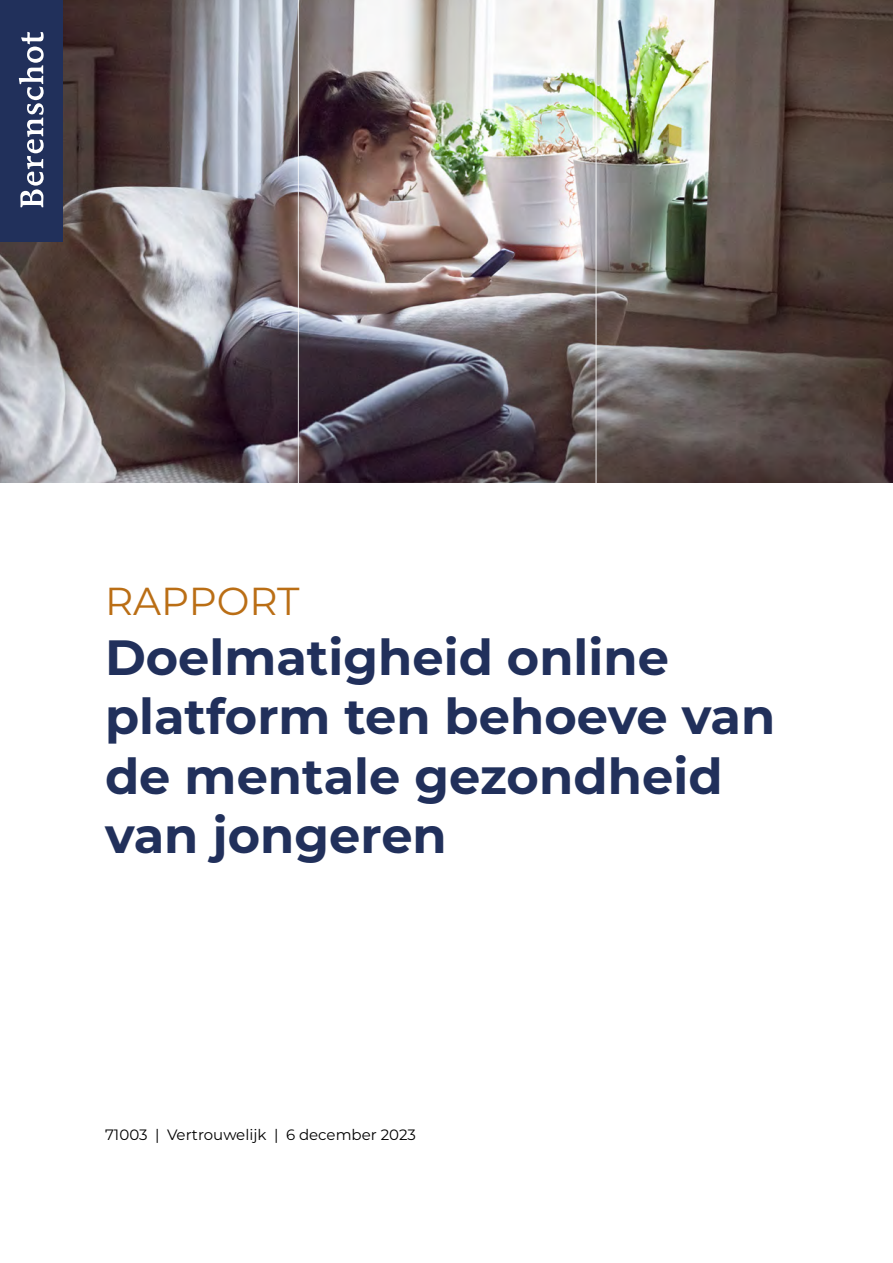
<style>
.page{position:relative;width:893px;height:1263px;background:#fff}
.page>*{position:absolute;margin:0;border:0;box-sizing:border-box;transform-origin:0 0}
.t1{font:700 49.5px/59.4px "Montserrat";color:#21305b}
.t2{font:39px "Montserrat";color:#ba6e15}
.t3{font:15px "Montserrat";color:#000}
</style>
<div class="page">
<img style="left:0;top:0;width:893px;height:482px">
<hr style="left:298px;top:0;width:1px;height:496px;background:#fff">
<hr style="left:595px;top:0;width:2px;height:496px;background:#fff">
<div style="left:0;top:0;width:62px;height:241px;background:#21305b"></div>
<svg style="left:19px;top:32px;width:25px;height:175px"></svg>
<p class="t2" style="left:105px;top:575px;width:196px">RAPPORT</p>
<p class="t1" style="left:105px;top:625px;width:672px">Doelmatigheid online platform ten behoeve van de mentale gezondheid van jongeren</p>
<p class="t3" style="left:105px;top:1124px;width:313px">71003 | Vertrouwelijk | 6 december 2023</p>
</div>
